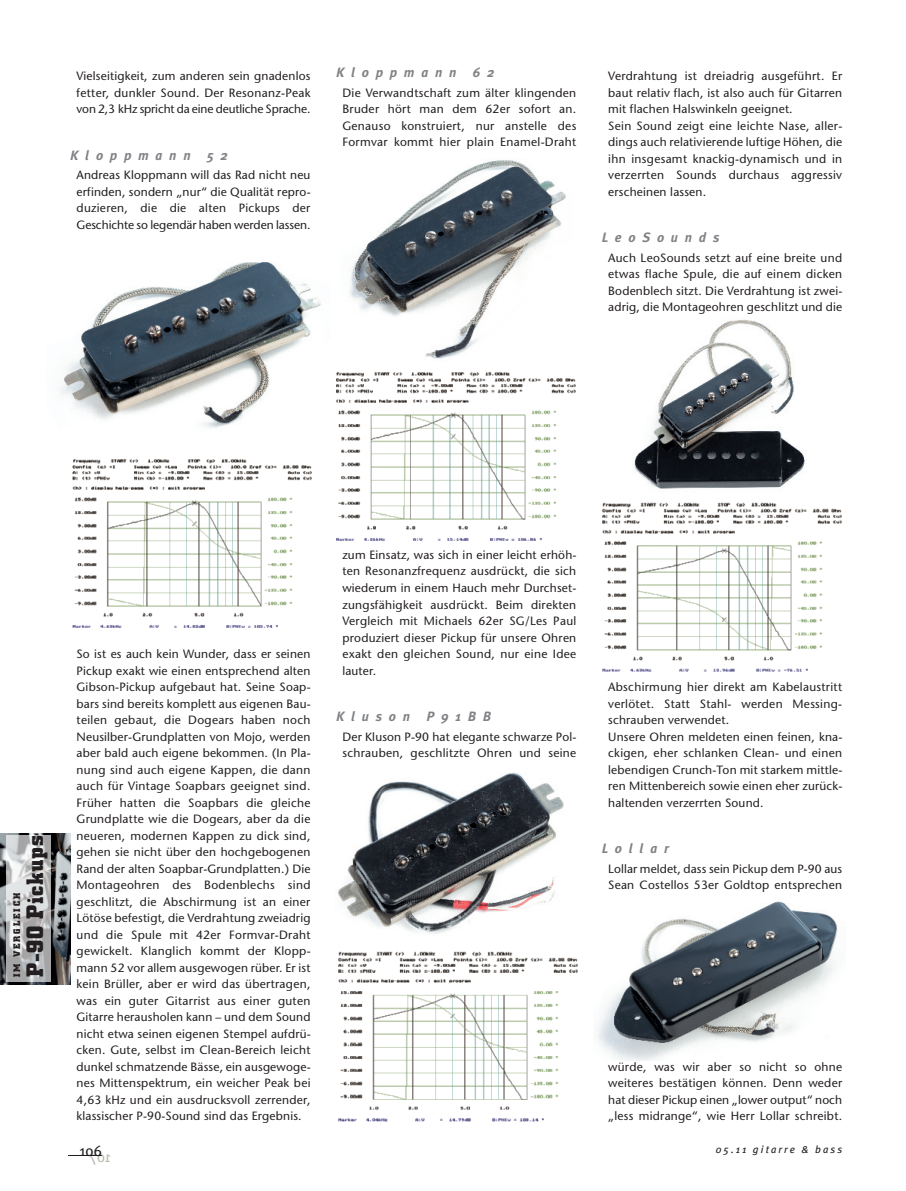
<style>
.page{position:relative;width:906px;height:1191px;background:#fff}
.page>*{position:absolute;margin:0;border:0;box-sizing:border-box;transform-origin:0 0}
.t1{font:700 24px "Square";letter-spacing:.025em;color:#231f20}
.t2{font:15px "Meta Plus";color:#231f20}
.t3{font:italic 700 13.5px "Meta Plus";letter-spacing:.5em;color:#808285}
.t4{font:12px/16.5px "Stone Sans";letter-spacing:.015em;color:#231f20;text-align:justify}
.t5{font:italic 10.5px "Meta Plus";letter-spacing:.2em;color:#231f20}
.t6{font:700 9.6px "Square";letter-spacing:.2em;color:#231f20}
</style>
<div class="page">
<hr style="left:68px;top:1155px;width:34px;height:1px;background:#231f20">
<img style="left:59px;top:262px;width:262px;height:166px">
<img style="left:72px;top:459px;width:240px;height:169px">
<img style="left:349px;top:160px;width:217px;height:199px">
<img style="left:336px;top:372px;width:240px;height:169px">
<img style="left:338px;top:772px;width:226px;height:162px">
<img style="left:338px;top:951px;width:240px;height:171px">
<img style="left:634px;top:319px;width:171px;height:170px">
<img style="left:602px;top:502px;width:240px;height:170px">
<img style="left:596px;top:901px;width:242px;height:159px">
<img style="left:0;top:833px;width:70px;height:151px">
<div style="left:6px;top:835px;width:45px;height:146px;background:#fff;opacity:.65"></div>
<p class="t4" style="left:77px;top:68px;width:235px">Vielseitigkeit, zum anderen sein gnadenlos fetter, dunkler Sound. Der Resonanz-Peak von 2,3 kHz spricht da eine deutliche Sprache.</p>
<p class="t3" style="left:70px;top:147px;width:159px">Kloppmann 52</p>
<p class="t4" style="left:77px;top:167px;width:236px">Andreas Kloppmann will das Rad nicht neu erfinden, sondern „nur“ die Qualität repro&shy;duzieren, die die alten Pickups der Geschichte so legendär haben werden lassen.</p>
<p class="t3" style="left:336px;top:65px;width:160px">Kloppmann 62</p>
<p class="t4" style="left:342px;top:84px;width:235px">Die Verwandtschaft zum älter klingenden Bruder hört man dem 62er sofort an.<br>Genauso konstruiert, nur anstelle des Formvar kommt hier plain Enamel-Draht</p>
<p class="t4" style="left:608px;top:68px;width:236px;text-align:left">Verdrahtung ist dreiadrig ausgeführt. Er baut relativ flach, ist also auch für Gitarren mit flachen Halswinkeln geeignet.<br>Sein Sound zeigt eine leichte Nase, aller&shy;dings auch relativierende luftige Höhen, die ihn insgesamt knackig-dynamisch und in verzerrten Sounds durchaus aggressiv erscheinen lassen.</p>
<p class="t3" style="left:602px;top:230px;width:119px">LeoSounds</p>
<p class="t4" style="left:608px;top:249px;width:236px">Auch LeoSounds setzt auf eine breite und etwas flache Spule, die auf einem dicken Bodenblech sitzt. Die Verdrahtung ist zwei&shy;adrig, die Montageohren geschlitzt und die</p>
<h1 class="t1" style="left:20px;top:977px;width:143px;rotate:-90deg">P-90 Pickups</h1>
<p class="t6" style="left:11px;top:977px;width:86px;rotate:-90deg">IM VERGLEICH</p>
<p class="t4" style="left:77px;top:645px;width:236px">So ist es auch kein Wunder, dass er seinen Pickup exakt wie einen entsprechend alten Gibson-Pickup aufgebaut hat. Seine Soap&shy;bars sind bereits komplett aus eigenen Bau&shy;teilen gebaut, die Dogears haben noch Neusilber-Grundplatten von Mojo, werden aber bald auch eigene bekommen. (In Pla&shy;nung sind auch eigene Kappen, die dann auch für Vintage Soapbars geeignet sind.<br>Früher hatten die Soapbars die gleiche Grundplatte wie die Dogears, aber da die neueren, modernen Kappen zu dick sind, gehen sie nicht über den hochgebogenen Rand der alten Soapbar-Grundplatten.) Die Montageohren des Bodenblechs sind geschlitzt, die Abschirmung ist an einer Lötöse befestigt, die Verdrahtung zweiadrig und die Spule mit 42er Formvar-Draht gewickelt. Klanglich kommt der Klopp&shy;mann 52 vor allem ausgewogen rüber. Er ist kein Brüller, aber er wird das übertragen, was ein guter Gitarrist aus einer guten Gitarre herausholen kann – und dem Sound nicht etwa seinen eigenen Stempel aufdrü&shy;cken. Gute, selbst im Clean-Bereich leicht dunkel schmatzende Bässe, ein ausgewoge&shy;nes Mittenspektrum, ein weicher Peak bei 4,63 kHz und ein ausdrucksvoll zerrender, klassischer P-90-Sound sind das Ergebnis.</p>
<p class="t4" style="left:342px;top:546px;width:236px">zum Einsatz, was sich in einer leicht erhöh&shy;ten Resonanzfrequenz ausdrückt, die sich wiederum in einem Hauch mehr Durchset&shy;zungsfähigkeit ausdrückt. Beim direkten Vergleich mit Michaels 62er SG/Les Paul produziert dieser Pickup für unsere Ohren exakt den gleichen Sound, nur eine Idee lauter.</p>
<p class="t3" style="left:336px;top:708px;width:156px">Kluson P91BB</p>
<p class="t4" style="left:342px;top:728px;width:236px">Der Kluson P-90 hat elegante schwarze Pol&shy;schrauben, geschlitzte Ohren und seine</p>
<p class="t4" style="left:608px;top:678px;width:236px;text-align:left">Abschirmung hier direkt am Kabelaustritt verlötet. Statt Stahl- werden Messing&shy;schrauben verwendet.<br>Unsere Ohren meldeten einen feinen, kna&shy;ckigen, eher schlanken Clean- und einen lebendigen Crunch-Ton mit starkem mittle&shy;ren Mittenbereich sowie einen eher zurück&shy;haltenden verzerrten Sound.</p>
<p class="t3" style="left:602px;top:840px;width:69px">Lollar</p>
<p class="t4" style="left:608px;top:860px;width:235px">Lollar meldet, dass sein Pickup dem P-90 aus<br>Sean Costellos 53er Goldtop entsprechen</p>
<p class="t4" style="left:608px;top:1058px;width:235px">würde, was wir aber so nicht so ohne weiteres bestätigen können. Denn weder hat dieser Pickup einen „lower output“ noch „less midrange“, wie Herr Lollar schreibt.</p>
<p class="t2" style="left:80px;top:1141px;width:24px">106</p>
<p class="t5" style="left:715px;top:1143px;width:128px">05.11 gitarre &amp; bass</p>
</div>
